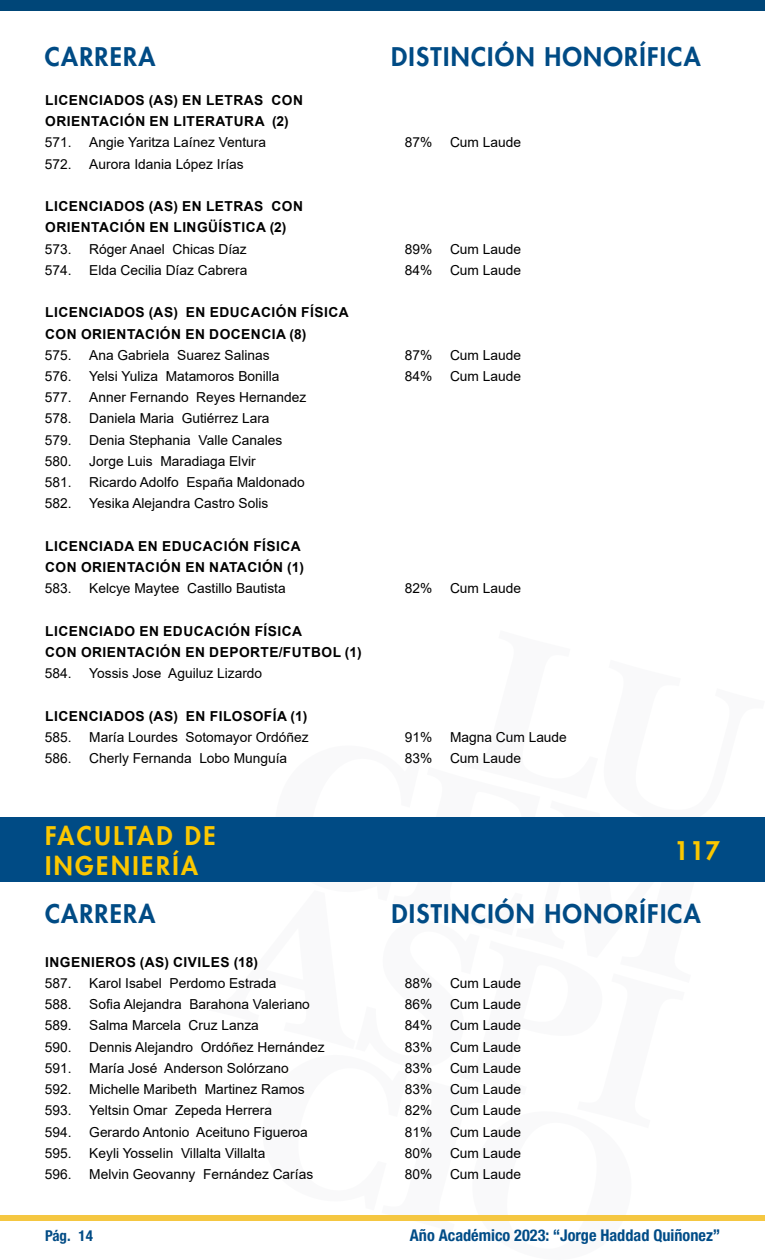
<style>
.page{position:relative;width:765px;height:1260px;background:#fff}
.page>*{position:absolute;margin:0;border:0;box-sizing:border-box;transform-origin:0 0}
.t1{font:800 25px "Futura Std";letter-spacing:.05em;color:#004b85}
.t2{font:800 25px/30px "Futura Std";letter-spacing:.1em;color:#fbc700}
.t3{font:700 condensed 16.25px "Helvetica Neue LT Std";color:#004c87}
.t4{font:700 condensed 15px "Helvetica Neue LT Std";color:#004b85}
.t5{font:13.75px "Arial";color:#000}
.t6{font:700 13.75px/21.2px "Arial";letter-spacing:.035em;color:#000}
</style>
<div class="page">
<div style="left:0;top:0;width:765px;height:10px;background:#004678"></div>
<div style="left:0;top:1216px;width:765px;height:5px;background:#f5c741"></div>
<div style="left:0;top:818px;width:765px;height:64px;background:#004b85"></div>
<h1 class="t1" style="left:45px;top:41px;width:112px">CARRERA</h1>
<h1 class="t1" style="left:391px;top:41px;width:311px">DISTINCIÓN HONORÍFICA</h1>
<p class="t6" style="left:45px;top:89px;width:259px">LICENCIADOS (AS) EN LETRAS CON<br>ORIENTACIÓN EN LITERATURA (2)</p>
<p class="t5" style="left:45px;top:133px;width:28px">571.</p>
<p class="t5" style="left:89px;top:133px;width:178px">Angie Yaritza Laínez Ventura</p>
<p class="t5" style="left:405px;top:133px;width:29px">87%</p>
<p class="t5" style="left:450px;top:133px;width:73px">Cum Laude</p>
<p class="t5" style="left:45px;top:154px;width:28px">572.</p>
<p class="t5" style="left:89px;top:154px;width:156px">Aurora Idania López Irías</p>
<p class="t6" style="left:45px;top:196px;width:259px">LICENCIADOS (AS) EN LETRAS CON<br>ORIENTACIÓN EN LINGÜÍSTICA (2)</p>
<p class="t5" style="left:45px;top:239px;width:28px">573.</p>
<p class="t5" style="left:89px;top:239px;width:159px">Róger Anael Chicas Díaz</p>
<p class="t5" style="left:405px;top:239px;width:29px">89%</p>
<p class="t5" style="left:450px;top:239px;width:73px">Cum Laude</p>
<p class="t5" style="left:45px;top:260px;width:28px">574.</p>
<p class="t5" style="left:89px;top:260px;width:160px">Elda Cecilia Díaz Cabrera</p>
<p class="t5" style="left:405px;top:260px;width:29px">84%</p>
<p class="t5" style="left:450px;top:260px;width:73px">Cum Laude</p>
<p class="t6" style="left:45px;top:302px;width:305px">LICENCIADOS (AS) EN EDUCACIÓN FÍSICA<br>CON ORIENTACIÓN EN DOCENCIA (8)</p>
<p class="t5" style="left:45px;top:345px;width:28px">575.</p>
<p class="t5" style="left:89px;top:345px;width:182px">Ana Gabriela Suarez Salinas</p>
<p class="t5" style="left:405px;top:345px;width:29px">87%</p>
<p class="t5" style="left:450px;top:345px;width:73px">Cum Laude</p>
<p class="t5" style="left:45px;top:367px;width:28px">576.</p>
<p class="t5" style="left:89px;top:367px;width:192px">Yelsi Yuliza Matamoros Bonilla</p>
<p class="t5" style="left:405px;top:367px;width:29px">84%</p>
<p class="t5" style="left:450px;top:367px;width:73px">Cum Laude</p>
<p class="t5" style="left:45px;top:388px;width:28px">577.</p>
<p class="t5" style="left:89px;top:388px;width:219px">Anner Fernando Reyes Hernandez</p>
<p class="t5" style="left:45px;top:409px;width:28px">578.</p>
<p class="t5" style="left:89px;top:409px;width:182px">Daniela Maria Gutiérrez Lara</p>
<p class="t5" style="left:45px;top:430px;width:28px">579.</p>
<p class="t5" style="left:89px;top:430px;width:195px">Denia Stephania Valle Canales</p>
<p class="t5" style="left:45px;top:452px;width:28px">580.</p>
<p class="t5" style="left:89px;top:452px;width:168px">Jorge Luis Maradiaga Elvir</p>
<p class="t5" style="left:45px;top:473px;width:28px">581.</p>
<p class="t5" style="left:89px;top:473px;width:217px">Ricardo Adolfo España Maldonado</p>
<p class="t5" style="left:45px;top:494px;width:28px">582.</p>
<p class="t5" style="left:89px;top:494px;width:181px">Yesika Alejandra Castro Solis</p>
<p class="t6" style="left:45px;top:536px;width:260px">LICENCIADA EN EDUCACIÓN FÍSICA<br>CON ORIENTACIÓN EN NATACIÓN (1)</p>
<p class="t5" style="left:45px;top:579px;width:28px">583.</p>
<p class="t5" style="left:89px;top:579px;width:198px">Kelcye Maytee Castillo Bautista</p>
<p class="t5" style="left:405px;top:579px;width:29px">82%</p>
<p class="t5" style="left:450px;top:579px;width:73px">Cum Laude</p>
<p class="t6" style="left:45px;top:621px;width:318px">LICENCIADO EN EDUCACIÓN FÍSICA<br>CON ORIENTACIÓN EN DEPORTE/FUTBOL (1)</p>
<p class="t5" style="left:45px;top:664px;width:28px">584.</p>
<p class="t5" style="left:89px;top:664px;width:174px">Yossis Jose Aguiluz Lizardo</p>
<p class="t6" style="left:45px;top:706px;width:264px">LICENCIADOS (AS) EN FILOSOFÍA (1)</p>
<p class="t5" style="left:45px;top:728px;width:28px">585.</p>
<p class="t5" style="left:89px;top:728px;width:221px">María Lourdes Sotomayor Ordóñez</p>
<p class="t5" style="left:405px;top:728px;width:29px">91%</p>
<p class="t5" style="left:450px;top:728px;width:118px">Magna Cum Laude</p>
<p class="t5" style="left:45px;top:749px;width:28px">586.</p>
<p class="t5" style="left:89px;top:749px;width:199px">Cherly Fernanda Lobo Munguía</p>
<p class="t5" style="left:405px;top:749px;width:29px">83%</p>
<p class="t5" style="left:450px;top:749px;width:73px">Cum Laude</p>
<h1 class="t2" style="left:45px;top:821px;width:172px">FACULTAD DE<br>INGENIERÍA</h1>
<h1 class="t2" style="left:674px;top:836px;width:47px">117</h1>
<h1 class="t1" style="left:45px;top:898px;width:112px">CARRERA</h1>
<h1 class="t1" style="left:391px;top:898px;width:311px">DISTINCIÓN HONORÍFICA</h1>
<p class="t6" style="left:45px;top:951px;width:214px">INGENIEROS (AS) CIVILES (18)</p>
<p class="t5" style="left:45px;top:974px;width:28px">587.</p>
<p class="t5" style="left:89px;top:974px;width:189px">Karol Isabel Perdomo Estrada</p>
<p class="t5" style="left:405px;top:974px;width:29px">88%</p>
<p class="t5" style="left:450px;top:974px;width:73px">Cum Laude</p>
<p class="t5" style="left:45px;top:995px;width:28px">588.</p>
<p class="t5" style="left:89px;top:995px;width:222px">Sofia Alejandra Barahona Valeriano</p>
<p class="t5" style="left:405px;top:995px;width:29px">86%</p>
<p class="t5" style="left:450px;top:995px;width:73px">Cum Laude</p>
<p class="t5" style="left:45px;top:1016px;width:28px">589.</p>
<p class="t5" style="left:89px;top:1016px;width:171px">Salma Marcela Cruz Lanza</p>
<p class="t5" style="left:405px;top:1016px;width:29px">84%</p>
<p class="t5" style="left:450px;top:1016px;width:73px">Cum Laude</p>
<p class="t5" style="left:45px;top:1037px;width:28px">590.</p>
<p class="t5" style="left:89px;top:1037px;width:237px">Dennis Alejandro Ordóñez Hernández</p>
<p class="t5" style="left:405px;top:1037px;width:29px">83%</p>
<p class="t5" style="left:450px;top:1037px;width:73px">Cum Laude</p>
<p class="t5" style="left:45px;top:1059px;width:28px">591.</p>
<p class="t5" style="left:89px;top:1059px;width:201px">María José Anderson Solórzano</p>
<p class="t5" style="left:405px;top:1059px;width:29px">83%</p>
<p class="t5" style="left:450px;top:1059px;width:73px">Cum Laude</p>
<p class="t5" style="left:45px;top:1080px;width:28px">592.</p>
<p class="t5" style="left:89px;top:1080px;width:217px">Michelle Maribeth Martinez Ramos</p>
<p class="t5" style="left:405px;top:1080px;width:29px">83%</p>
<p class="t5" style="left:450px;top:1080px;width:73px">Cum Laude</p>
<p class="t5" style="left:45px;top:1101px;width:28px">593.</p>
<p class="t5" style="left:89px;top:1101px;width:184px">Yeltsin Omar Zepeda Herrera</p>
<p class="t5" style="left:405px;top:1101px;width:29px">82%</p>
<p class="t5" style="left:450px;top:1101px;width:73px">Cum Laude</p>
<p class="t5" style="left:45px;top:1122px;width:28px">594.</p>
<p class="t5" style="left:89px;top:1122px;width:220px">Gerardo Antonio Aceituno Figueroa</p>
<p class="t5" style="left:405px;top:1122px;width:29px">81%</p>
<p class="t5" style="left:450px;top:1122px;width:73px">Cum Laude</p>
<p class="t5" style="left:45px;top:1144px;width:28px">595.</p>
<p class="t5" style="left:89px;top:1144px;width:178px">Keyli Yosselin Villalta Villalta</p>
<p class="t5" style="left:405px;top:1144px;width:29px">80%</p>
<p class="t5" style="left:450px;top:1144px;width:73px">Cum Laude</p>
<p class="t5" style="left:45px;top:1165px;width:28px">596.</p>
<p class="t5" style="left:89px;top:1165px;width:225px">Melvin Geovanny Fernández Carías</p>
<p class="t5" style="left:405px;top:1165px;width:29px">80%</p>
<p class="t5" style="left:450px;top:1165px;width:73px">Cum Laude</p>
<p class="t4" style="left:45px;top:1226px;width:50px">Pág. 14</p>
<p class="t3" style="left:410px;top:1226px;width:312px">Año Académico 2023: “Jorge Haddad Quiñonez”</p>
</div>
